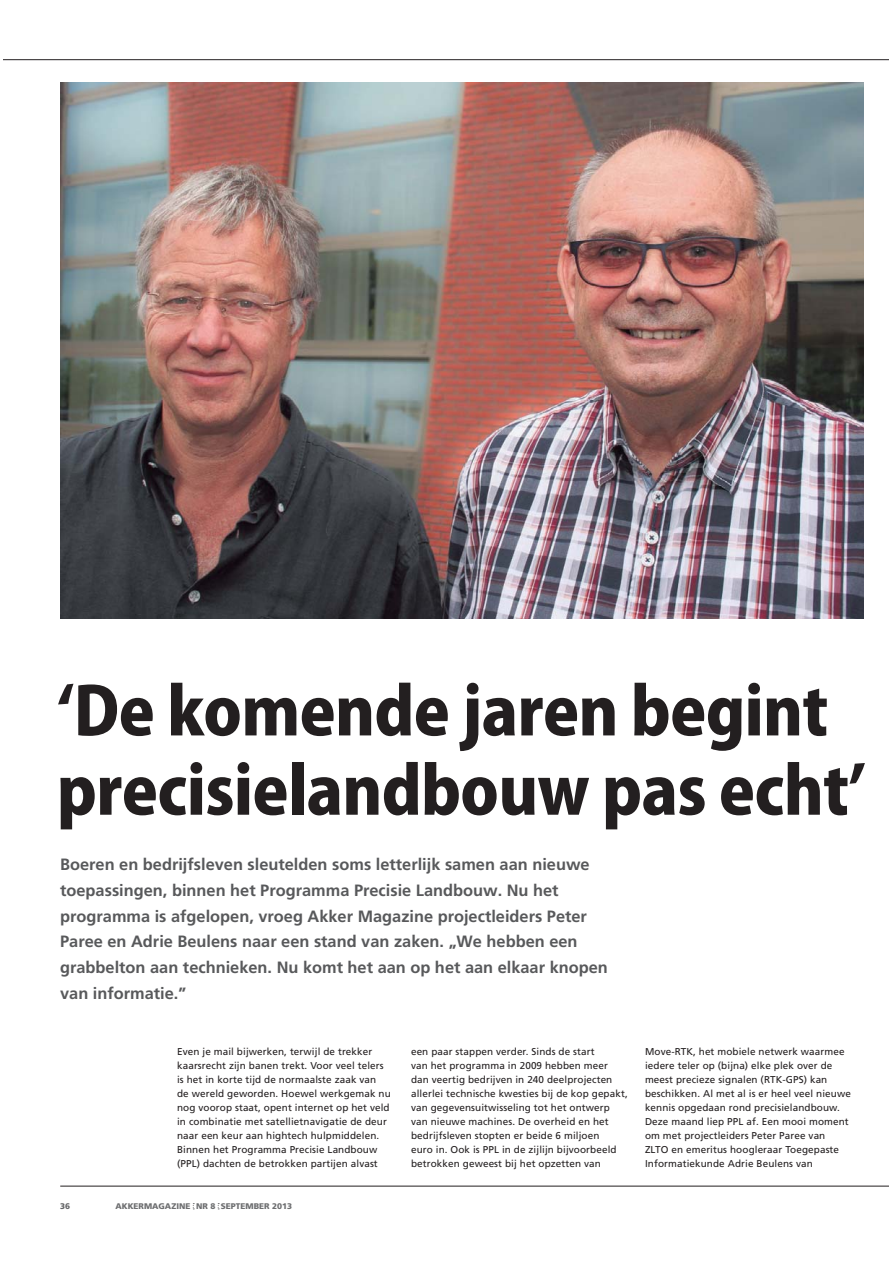
<style>
.page{position:relative;width:893px;height:1263px;background:#fff}
.page>*{position:absolute;margin:0;border:0;box-sizing:border-box;transform-origin:0 0}
.t1{font:65.55px/79.3px "Koz Go Pro Heavy 90 msp RKSJ H";letter-spacing:-.01em;color:#231f20}
.t2{font:700 16.35px/25.7px "Frutiger LT Std";color:#58595b}
.t3{font:9.9px/14.1px "Frutiger LT Std";letter-spacing:.01em;color:#231f20}
.t4{font:900 8.25px "Frutiger LT Std";color:#6d6e70}
.t5{font:900 8.25px "Frutiger LT Std";color:#636466}
</style>
<div class="page">
<hr style="left:4px;top:59px;width:885px;height:1px;background:#231f20">
<hr style="left:60px;top:1186px;width:829px;height:1px;background:#231f20">
<img style="left:60px;top:83px;width:803px;height:535px">
<h1 class="t1" style="left:57px;top:680px;width:810px">ʻDe komende jaren begint precisielandbouw pas echtʼ</h1>
<p class="t2" style="left:60px;top:852px;width:549px">Boeren en bedrijfsleven sleutelden soms letterlijk samen aan nieuwe toepassingen, binnen het Programma Precisie Landbouw. Nu het programma is afgelopen, vroeg Akker Magazine projectleiders Peter Paree en Adrie Beulens naar een stand van zaken. „We hebben een grabbelton aan technieken. Nu komt het aan op het aan elkaar knopen van informatie.”</p>
<p class="t3" style="left:177px;top:1045px;width:215px">Even je mail bijwerken, terwijl de trekker kaarsrecht zijn banen trekt. Voor veel telers is het in korte tijd de normaalste zaak van<br>de wereld geworden. Hoewel werkgemak nu nog voorop staat, opent internet op het veld in combinatie met satellietnavigatie de deur naar een keur aan hightech hulpmiddelen.<br>Binnen het Programma Precisie Landbouw (PPL) dachten de betrokken partijen alvast</p>
<p class="t3" style="left:411px;top:1045px;width:218px">een paar stappen verder. Sinds de start<br>van het programma in 2009 hebben meer dan veertig bedrijven in 240 deelprojecten allerlei technische kwesties bij de kop gepakt, van gegevensuitwisseling tot het ontwerp van nieuwe machines. De overheid en het bedrijfsleven stopten er beide 6 miljoen<br>euro in. Ook is PPL in de zijlijn bijvoorbeeld betrokken geweest bij het opzetten van</p>
<p class="t3" style="left:645px;top:1045px;width:207px">Move-RTK, het mobiele netwerk waarmee iedere teler op (bijna) elke plek over de meest precieze signalen (RTK-GPS) kan beschikken. Al met al is er heel veel nieuwe kennis opgedaan rond precisielandbouw.<br>Deze maand liep PPL af. Een mooi moment om met projectleiders Peter Paree van ZLTO en emeritus hoogleraar Toegepaste Informatiekunde Adrie Beulens van</p>
<p class="t5" style="left:60px;top:1203px;width:12px">36</p>
<p class="t4" style="left:115px;top:1203px;width:178px">AKKERMAGAZINE NR 8 SEPTEMBER 2013</p>
</div>
